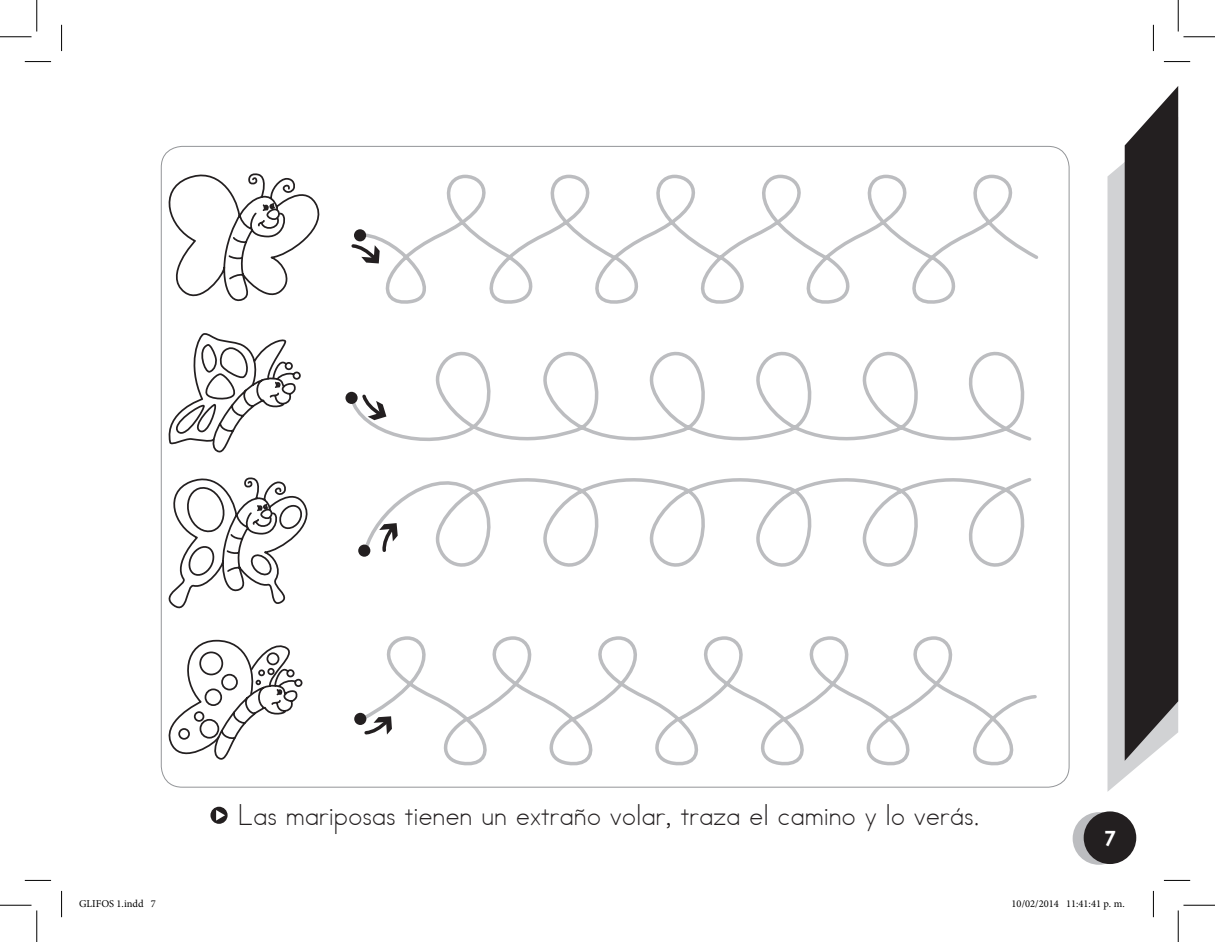
<style>
.page{position:relative;width:1215px;height:942px;background:#fff}
.page>*{position:absolute;margin:0;border:0;box-sizing:border-box;transform-origin:0 0}
.t1{font:26.25px "Abc Print";letter-spacing:.02em;color:#231f20}
.t2{font:700 21px "Century Gothic";color:#fff}
.t3{font:10.5px "Minion Pro";color:#000}
</style>
<div class="page">
<div style="left:1072px;top:812px;width:53px;height:52px;background:#bcbdc0;border-radius:50%"></div>
<div style="left:1083px;top:811px;width:53px;height:53px;background:#231f20;border-radius:50%"></div>
<svg style="left:1107px;top:163px;width:37px;height:629px;background:#d5d5d7"></svg>
<svg style="left:1124px;top:86px;width:54px;height:675px;background:#484446"></svg>
<svg style="left:348px;top:174px;width:691px;height:592px"></svg>
<svg style="left:349px;top:242px;width:31px;height:21px"></svg>
<svg style="left:379px;top:523px;width:19px;height:31px"></svg>
<svg style="left:360px;top:392px;width:26px;height:28px"></svg>
<svg style="left:362px;top:716px;width:30px;height:20px"></svg>
<svg style="left:160px;top:166px;width:160px;height:141px"></svg>
<svg style="left:168px;top:333px;width:133px;height:119px"></svg>
<svg style="left:160px;top:471px;width:148px;height:147px"></svg>
<svg style="left:160px;top:639px;width:143px;height:127px"></svg>
<div style="left:354px;top:229px;width:12px;height:12px;background:#231f20;border-radius:50%"></div>
<div style="left:345px;top:392px;width:12px;height:12px;background:#231f20;border-radius:50%"></div>
<div style="left:358px;top:544px;width:12px;height:12px;background:#231f20;border-radius:50%"></div>
<div style="left:354px;top:713px;width:12px;height:12px;background:#231f20;border-radius:50%"></div>
<svg style="left:210px;top:806px;width:17px;height:18px"></svg>
<svg style="left:216px;top:810px;width:9px;height:10px"></svg>
<svg style="left:25px;top:61px;width:26px;height:1px"></svg>
<svg style="left:1163px;top:61px;width:27px;height:1px"></svg>
<svg style="left:25px;top:880px;width:26px;height:1px"></svg>
<svg style="left:1163px;top:880px;width:27px;height:1px"></svg>
<svg style="left:61px;top:25px;width:1px;height:26px"></svg>
<svg style="left:61px;top:891px;width:1px;height:26px"></svg>
<svg style="left:1153px;top:25px;width:1px;height:26px"></svg>
<svg style="left:1153px;top:891px;width:1px;height:26px"></svg>
<hr style="left:0;top:36px;width:32px;height:1px;background:#000">
<hr style="left:1183px;top:36px;width:31px;height:1px;background:#000">
<hr style="left:0;top:905px;width:32px;height:1px;background:#000">
<hr style="left:1183px;top:905px;width:31px;height:1px;background:#000">
<hr style="left:36px;top:0;width:1px;height:32px;background:#000">
<hr style="left:36px;top:910px;width:1px;height:32px;background:#000">
<hr style="left:1177px;top:0;width:1px;height:32px;background:#000">
<hr style="left:1177px;top:910px;width:1px;height:32px;background:#000">
<p class="t1" style="left:239px;top:800px;width:742px">Las mariposas tienen un extraño volar, traza el camino y lo verás.</p>
<p class="t2" style="left:1104px;top:822px;width:13px">7</p>
<p class="t3" style="left:79px;top:896px;width:78px">GLIFOS 1.indd 7</p>
<p class="t3" style="left:1011px;top:896px;width:115px">10/02/2014 11:41:41 p. m.</p>
</div>
